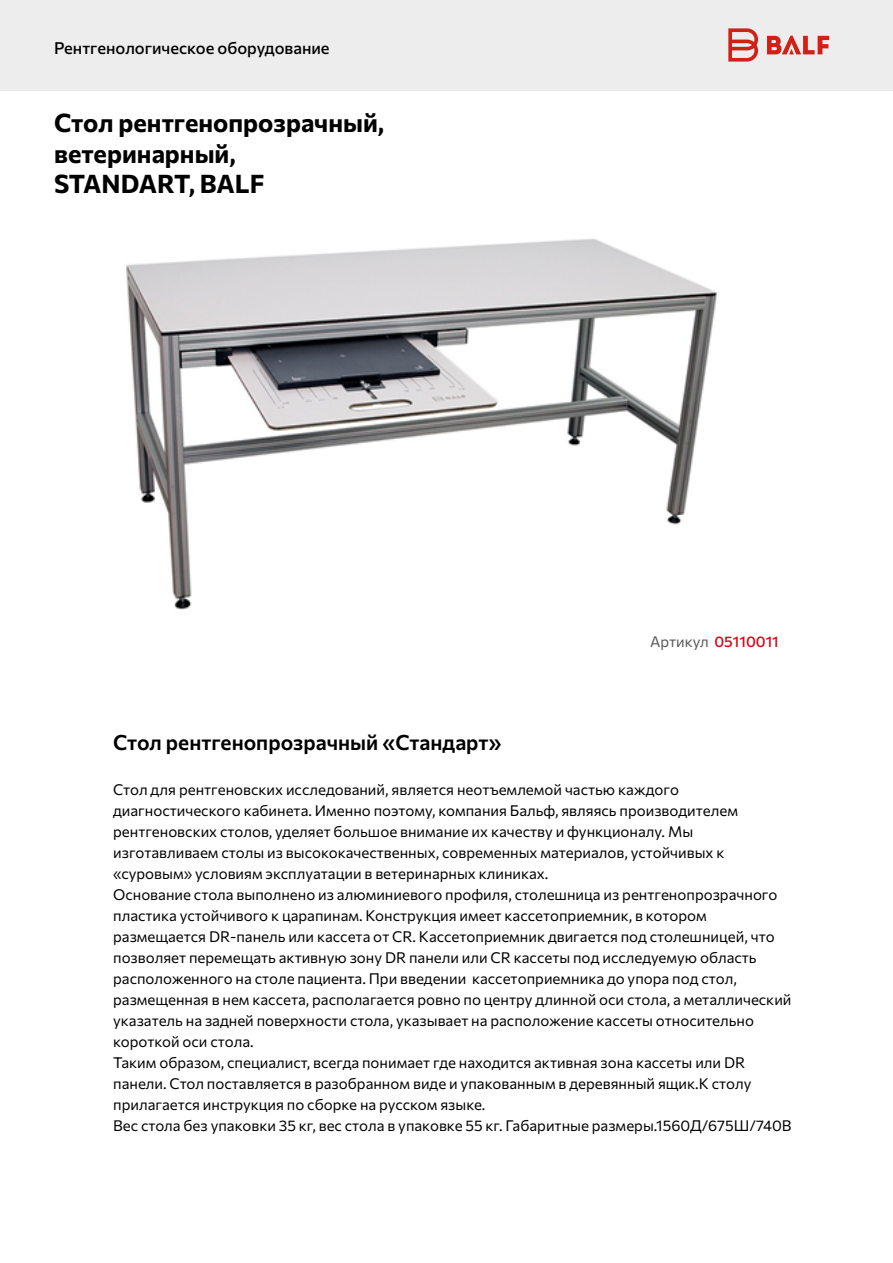
<style>
.page{position:relative;width:893px;height:1263px;background:#fff}
.page>*{position:absolute;margin:0;border:0;box-sizing:border-box;transform-origin:0 0}
.t1{font:700 25.5px/30.6px "Commissioner";color:#000}
.t2{font:600 21px "Commissioner";color:#000}
.t3{font:500 16.5px "Commissioner";color:#000}
.t4{font:15px/21px "Commissioner";color:#000}
.t5{font:500 15px "Commissioner";color:#d20a18}
.s1{font-weight:400;color:#575756}
</style>
<div class="page">
<div style="left:0;top:0;width:893px;height:90px;background:#ededed"></div>
<svg style="left:728px;top:28px;width:101px;height:34px"></svg>
<img style="left:126px;top:238px;width:591px;height:372px">
<p class="t3" style="left:54px;top:35px;width:277px">Рентгенологическое оборудование</p>
<h1 class="t1" style="left:54px;top:105px;width:332px">Стол рентгенопрозрачный, ветеринарный,<br>STANDART, BALF</h1>
<p class="t5" style="left:650px;top:629px;width:130px"><span class="s1">Артикул</span> 05110011</p>
<h2 class="t2" style="left:113px;top:725px;width:390px">Стол рентгенопрозрачный «Стандарт»</h2>
<p class="t4" style="left:113px;top:778px;width:680px">Стол для рентгеновских исследований, является неотъемлемой частью каждого диагностического кабинета. Именно поэтому, компания Бальф, являясь производителем рентгеновских столов, уделяет большое внимание их качеству и функционалу. Мы изготавливаем столы из высококачественных, современных материалов, устойчивых к «суровым» условиям эксплуатации в ветеринарных клиниках.<br>Основание стола выполнено из алюминиевого профиля, столешница из рентгенопрозрачного пластика устойчивого к царапинам. Конструкция имеет кассетоприемник, в котором размещается DR-панель или кассета от CR. Кассетоприемник двигается под столешницей, что позволяет перемещать активную зону DR панели или CR кассеты под исследуемую область расположенного на столе пациента. При введении кассетоприемника до упора под стол, размещенная в нем кассета, располагается ровно по центру длинной оси стола, а металлический указатель на задней поверхности стола, указывает на расположение кассеты относительно короткой оси стола.<br>Таким образом, специалист, всегда понимает где находится активная зона кассеты или DR панели. Стол поставляется в разобранном виде и упакованным в деревянный ящик.К столу прилагается инструкция по сборке на русском языке.<br>Вес стола без упаковки 35 кг, вес стола в упаковке 55 кг. Габаритные размеры.1560Д/675Ш/740В</p>
</div>
